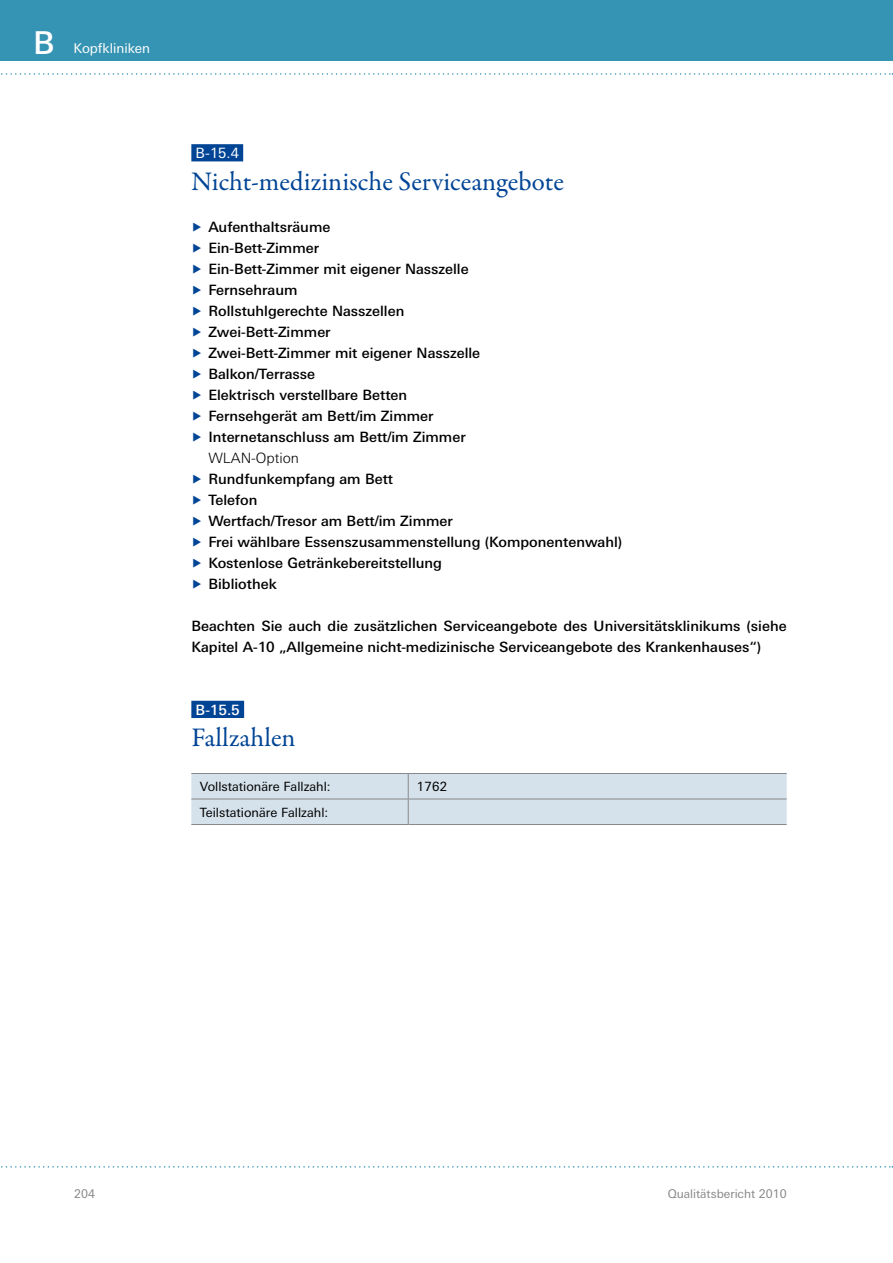
<style>
.page{position:relative;width:893px;height:1263px;background:#fff}
.page>*{position:absolute;margin:0;border:0;box-sizing:border-box;transform-origin:0 0}
.t1{font:500 31.5px "LT Univers Basic";color:#fff}
._01c_H3___B-1_1{font:27px "Garamond Premr Pro";color:#004595}
._03c_Body_Aufzählung{font:500 14.25px/21px "LT Univers Basic";color:#000}
._03a_Body{font:500 14.25px/21px "LT Univers Basic";color:#000}
._00_Nummerierung{font:14.25px "LT Univers Basic";color:#fff}
._00_Nummerierung-2{font:500 14.25px "LT Univers Basic";color:#fff}
.t2{font:13.5px "LT Univers Basic";color:#fff}
._06_tab_fliess{font:12.75px "LT Univers Basic";color:#000}
._06b_Tab_Zahlen{font:12.75px "LT Univers Basic";color:#000}
.t3{font:12px "LT Univers Basic";color:#87888a}
.s1{color:#004595}
.s2{font-weight:300}
</style>
<div class="page">
<div style="left:0;top:0;width:893px;height:61px;background:#3593b3"></div>
<svg style="left:1px;top:73px;width:892px;height:2px"></svg>
<svg style="left:1px;top:1166px;width:892px;height:1px"></svg>
<div style="left:191px;top:144px;width:52px;height:17px;background:#004595"></div>
<div style="left:191px;top:701px;width:53px;height:17px;background:#004595"></div>
<div style="left:191px;top:773px;width:596px;height:51px;background:#d5e2eb"></div>
<hr style="left:191px;top:824px;width:217px;height:1px;background:#87888a">
<hr style="left:408px;top:824px;width:379px;height:1px;background:#87888a">
<h1 class="t1" style="left:33px;top:24px;width:23px">B</h1>
<p class="t2" style="left:74px;top:40px;width:78px">Kopfkliniken</p>
<p class="_00_Nummerierung" style="left:196px;top:145px;width:45px">B-15.4</p>
<h3 class="_01c_H3___B-1_1" style="left:191px;top:165px;width:374px">Nicht-medizinische Serviceangebote</h3>
<p class="_03c_Body_Aufzählung" style="left:191px;top:216px;width:141px"><span class="s1">▶</span> Aufenthaltsräume</p>
<p class="_03c_Body_Aufzählung" style="left:191px;top:237px;width:129px"><span class="s1">▶</span> Ein-Bett-Zimmer</p>
<p class="_03c_Body_Aufzählung" style="left:191px;top:258px;width:279px"><span class="s1">▶</span> Ein-Bett-Zimmer mit eigener Nasszelle</p>
<p class="_03c_Body_Aufzählung" style="left:191px;top:279px;width:108px"><span class="s1">▶</span> Fernsehraum</p>
<p class="_03c_Body_Aufzählung" style="left:191px;top:300px;width:215px"><span class="s1">▶</span> Rollstuhlgerechte Nasszellen</p>
<p class="_03c_Body_Aufzählung" style="left:191px;top:321px;width:141px"><span class="s1">▶</span> Zwei-Bett-Zimmer</p>
<p class="_03c_Body_Aufzählung" style="left:191px;top:342px;width:290px"><span class="s1">▶</span> Zwei-Bett-Zimmer mit eigener Nasszelle</p>
<p class="_03c_Body_Aufzählung" style="left:191px;top:363px;width:125px"><span class="s1">▶</span> Balkon/Terrasse</p>
<p class="_03c_Body_Aufzählung" style="left:191px;top:384px;width:217px"><span class="s1">▶</span> Elektrisch verstellbare Betten</p>
<p class="_03c_Body_Aufzählung" style="left:191px;top:405px;width:244px"><span class="s1">▶</span> Fernsehgerät am Bett/im Zimmer</p>
<p class="_03c_Body_Aufzählung" style="left:208px;top:426px;width:259px;text-indent:-17px"><span class="s1">▶</span> Internetanschluss am Bett/im Zimmer<br><span class="s2">WLAN-Option</span></p>
<p class="_03c_Body_Aufzählung" style="left:191px;top:468px;width:203px"><span class="s1">▶</span> Rundfunkempfang am Bett</p>
<p class="_03c_Body_Aufzählung" style="left:191px;top:489px;width:68px"><span class="s1">▶</span> Telefon</p>
<p class="_03c_Body_Aufzählung" style="left:191px;top:510px;width:263px"><span class="s1">▶</span> Wertfach/Tresor am Bett/im Zimmer</p>
<p class="_03c_Body_Aufzählung" style="left:191px;top:531px;width:432px"><span class="s1">▶</span> Frei wählbare Essenszusammenstellung (Komponentenwahl)</p>
<p class="_03c_Body_Aufzählung" style="left:191px;top:552px;width:252px"><span class="s1">▶</span> Kostenlose Getränkebereitstellung</p>
<p class="_03c_Body_Aufzählung" style="left:191px;top:573px;width:87px"><span class="s1">▶</span> Bibliothek</p>
<p class="_03a_Body" style="left:191px;top:615px;width:597px">Beachten Sie auch die zusätzlichen Serviceangebote des Universitätsklinikums (siehe<br>Kapitel A-10 „Allgemeine nicht-medizinische Serviceangebote des Krankenhauses“)</p>
<p class="_00_Nummerierung-2" style="left:196px;top:701px;width:46px">B-15.5</p>
<h3 class="_01c_H3___B-1_1" style="left:191px;top:721px;width:106px">Fallzahlen</h3>
<p class="_06_tab_fliess" style="left:200px;top:779px;width:132px">Vollstationäre Fallzahl:</p>
<p class="_06b_Tab_Zahlen" style="left:417px;top:779px;width:32px">1762</p>
<p class="_06_tab_fliess" style="left:200px;top:805px;width:130px">Teilstationäre Fallzahl:</p>
<p class="t3" style="left:74px;top:1187px;width:22px">204</p>
<p class="t3" style="left:668px;top:1187px;width:120px">Qualitätsbericht 2010</p>
</div>
